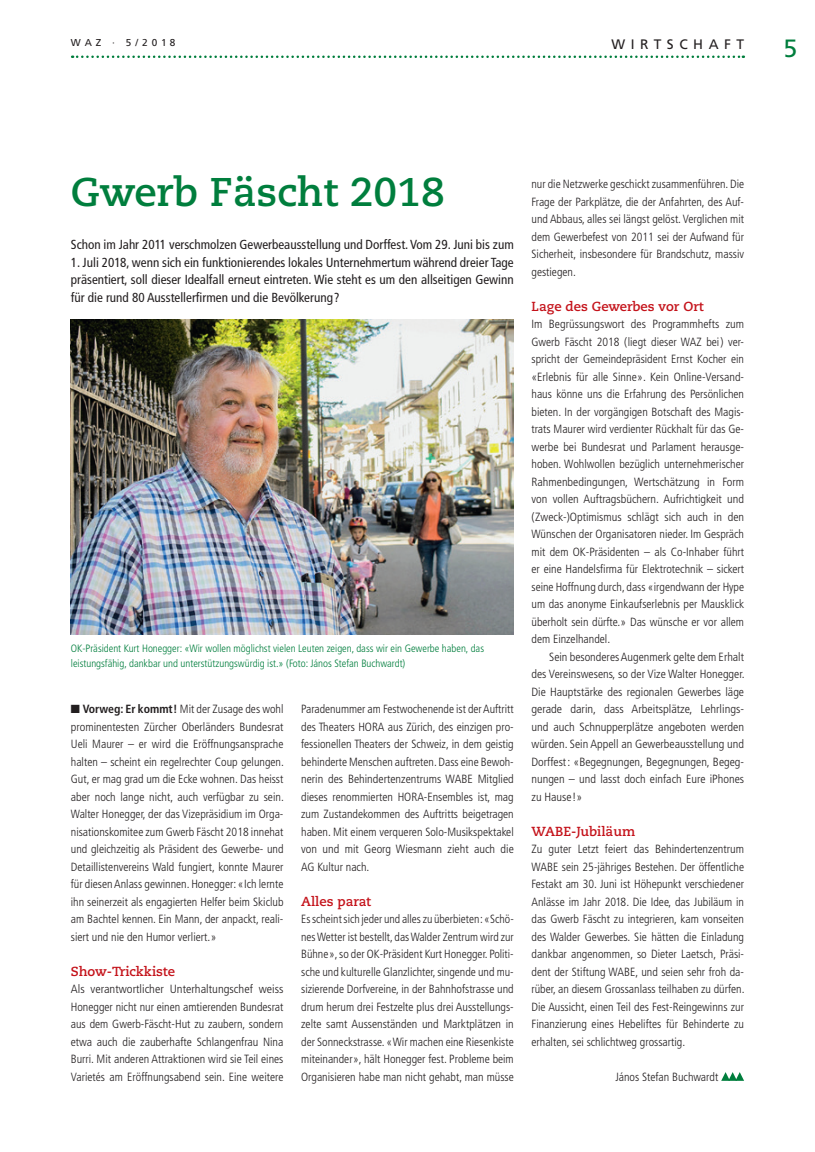
<style>
.page{position:relative;width:815px;height:1152px;background:#fff}
.page>*{position:absolute;margin:0;border:0;box-sizing:border-box;transform-origin:0 0}
.t1{font:700 40px "Caecilia";color:#007e3d}
.t2{font:25px "Frutiger LT Std";color:#007e3d}
.t3{font:13.75px "Frutiger LT Std";letter-spacing:.4em;color:#231f20}
.t4{font:condensed 13.12px/17.5px "Frutiger LT Std";color:#231f20;text-align:justify}
.t5{font:700 13.12px "Caecilia";color:#c4121a}
.t6{font:300 condensed 11.88px/17.5px "Frutiger LT Std";color:#231f20;text-align:justify}
.t7{font:300 condensed 11.88px/17.5px "Frutiger LT Std";color:#231f20;text-align:justify;scale:1.05 1}
.t8{font:300 condensed 10.62px/15px "Frutiger LT Std";color:#007e3d}
.t9{font:10px "Frutiger LT Std";letter-spacing:.4em;color:#231f20}
.s1{font-weight:700}
</style>
<div class="page">
<svg style="left:72px;top:56px;width:672px;height:2px"></svg>
<svg style="left:721px;top:1072px;width:23px;height:8px"></svg>
<img style="left:71px;top:319px;width:443px;height:315px">
<p class="t9" style="left:71px;top:37px;width:106px">WAZ · 5/2018</p>
<p class="t3" style="left:612px;top:36px;width:134px">WIRTSCHAFT</p>
<h2 class="t2" style="left:783px;top:33px;width:15px">5</h2>
<h1 class="t1" style="left:71px;top:168px;width:375px">Gwerb Fäscht 2018</h1>
<p class="t4" style="left:71px;top:236px;width:444px">Schon im Jahr 2011 verschmolzen Gewerbeausstellung und Dorffest. Vom 29. Juni bis zum</p>
<p class="t4" style="left:71px;top:253px;width:444px">1. Juli 2018, wenn sich ein funktionierendes lokales Unternehmertum während dreier Tage präsentiert, soll dieser Idealfall erneut eintreten. Wie steht es um den allseitigen Gewinn für die rund 80 Ausstellerfirmen und die Bevölkerung?</p>
<p class="t8" style="left:71px;top:641px;width:415px">OK-Präsident Kurt Honegger: «Wir wollen möglichst vielen Leuten zeigen, dass wir ein Gewerbe haben, das leistungsfähig, dankbar und unterstützungswürdig ist.» (Foto: János Stefan Buchwardt)</p>
<p class="t6" style="left:71px;top:700px;width:215px">■ <span class="s1">Vorweg: Er kommt!</span> Mit der Zusage des wohl prominentesten Zürcher Oberländers Bundesrat Ueli Maurer – er wird die Eröffnungsansprache halten – scheint ein regelrechter Coup gelungen.<br>Gut, er mag grad um die Ecke wohnen. Das heisst aber noch lange nicht, auch verfügbar zu sein.<br>Walter Honegger, der das Vizepräsidium im Orga&shy;nisationskomitee zum Gwerb Fäscht 2018 innehat und gleichzeitig als Präsident des Gewerbe- und Detaillistenvereins Wald fungiert, konnte Maurer für diesen Anlass gewinnen. Honegger: «Ich lernte ihn seinerzeit als engagierten Helfer beim Skiclub am Bachtel kennen. Ein Mann, der anpackt, reali&shy;siert und nie den Humor verliert.»</p>
<p class="t5" style="left:71px;top:963px;width:106px">Show-Trickkiste</p>
<p class="t7" style="left:71px;top:980px;width:204px">Als verantwortlicher Unterhaltungschef weiss Honegger nicht nur einen amtierenden Bundesrat aus dem Gwerb-Fäscht-Hut zu zaubern, sondern etwa auch die zauberhafte Schlangenfrau Nina Burri. Mit anderen Attraktionen wird sie Teil eines Varietés am Eröffnungsabend sein. Eine weitere</p>
<p class="t6" style="left:301px;top:700px;width:214px">Paradenummer am Festwochenende ist der Auftritt des Theaters HORA aus Zürich, des einzigen pro&shy;fessionellen Theaters der Schweiz, in dem geistig behinderte Menschen auftreten. Dass eine Bewoh&shy;nerin des Behindertenzentrums WABE Mitglied dieses renommierten HORA-Ensembles ist, mag zum Zustandekommen des Auftritts beigetragen haben. Mit einem verqueren Solo--Musikspektakel von und mit Georg Wiesmann zieht auch die AG Kultur nach.</p>
<p class="t5" style="left:301px;top:893px;width:71px">Alles parat</p>
<p class="t6" style="left:301px;top:910px;width:214px">Es scheint sich jeder und alles zu überbieten: «Schö&shy;nes Wetter ist bestellt, das Walder Zentrum wird zur Bühne», so der OK-Präsident Kurt Honegger. Politi&shy;sche und kulturelle Glanzlichter, singende und mu&shy;sizierende Dorfvereine, in der Bahnhofstrasse und drum herum drei Festzelte plus drei Ausstellungs&shy;zelte samt Aussenständen und Marktplätzen in der Sonneckstrasse. «Wir machen eine Riesenkiste miteinander», hält Honegger fest. Probleme beim Organisieren habe man nicht gehabt, man müsse</p>
<p class="t6" style="left:531px;top:175px;width:214px">nur die Netzwerke geschickt zusammenführen. Die Frage der Parkplätze, die der Anfahrten, des Auf&shy;und Abbaus, alles sei längst gelöst. Verglichen mit dem Gewerbefest von 2011 sei der Aufwand für Sicherheit, insbesondere für Brandschutz, massiv gestiegen.</p>
<p class="t5" style="left:531px;top:298px;width:174px">Lage des Gewerbes vor Ort</p>
<p class="t6" style="left:531px;top:315px;width:214px">Im Begrüssungswort des Programmhefts zum Gwerb Fäscht 2018 (liegt dieser WAZ bei) ver&shy;spricht der Gemeindepräsident Ernst Kocher ein «Erlebnis für alle Sinne». Kein Online-Versand&shy;haus könne uns die Erfahrung des Persönlichen bieten. In der vorgängigen Botschaft des Magis&shy;trats Maurer wird verdienter Rückhalt für das Ge&shy;werbe bei Bundesrat und Parlament herausge&shy;hoben. Wohlwollen bezüglich unternehmerischer Rahmenbedingungen, Wertschätzung in Form von vollen Auftragsbüchern. Aufrichtigkeit und (Zweck-)Optimismus schlägt sich auch in den Wünschen der Organisatoren nieder. Im Gespräch mit dem OK-Präsidenten – als Co-Inhaber führt er eine Handelsfirma für Elektrotechnik – sickert seine Hoffnung durch, dass «irgendwann der Hype um das anonyme Einkaufserlebnis per Mausklick überholt sein dürfte.» Das wünsche er vor allem dem Einzelhandel.</p>
<p class="t6" style="left:531px;top:648px;width:215px;text-align:left;text-indent:18px">Sein besonderes Augenmerk gelte dem Erhalt des Vereinswesens, so der Vize Walter Honegger.<br>Die Hauptstärke des regionalen Gewerbes läge gerade darin, dass Arbeitsplätze, Lehrlings&shy;und auch Schnupperplätze angeboten werden würden. Sein Appell an Gewerbeausstellung und Dorffest: «Begegnungen, Begegnungen, Begeg&shy;nungen – und lasst doch einfach Eure iPhones zu Hause!»</p>
<p class="t5" style="left:531px;top:823px;width:105px">WABE-Jubiläum</p>
<p class="t6" style="left:531px;top:840px;width:215px">Zu guter Letzt feiert das Behindertenzentrum WABE sein 25-jähriges Bestehen. Der öffentliche Festakt am 30. Juni ist Höhepunkt verschiedener Anlässe im Jahr 2018. Die Idee, das Jubiläum in das Gwerb Fäscht zu integrieren, kam vonseiten des Walder Gewerbes. Sie hätten die Einladung dankbar angenommen, so Dieter Laetsch, Präsi&shy;dent der Stiftung WABE, und seien sehr froh da&shy;rüber, an diesem Grossanlass teilhaben zu dürfen.<br>Die Aussicht, einen Teil des Fest-Reingewinns zur Finanzierung eines Hebeliftes für Behinderte zu erhalten, sei schlichtweg grossartig.</p>
<p class="t6" style="left:615px;top:1068px;width:105px">János Stefan Buchwardt</p>
</div>
